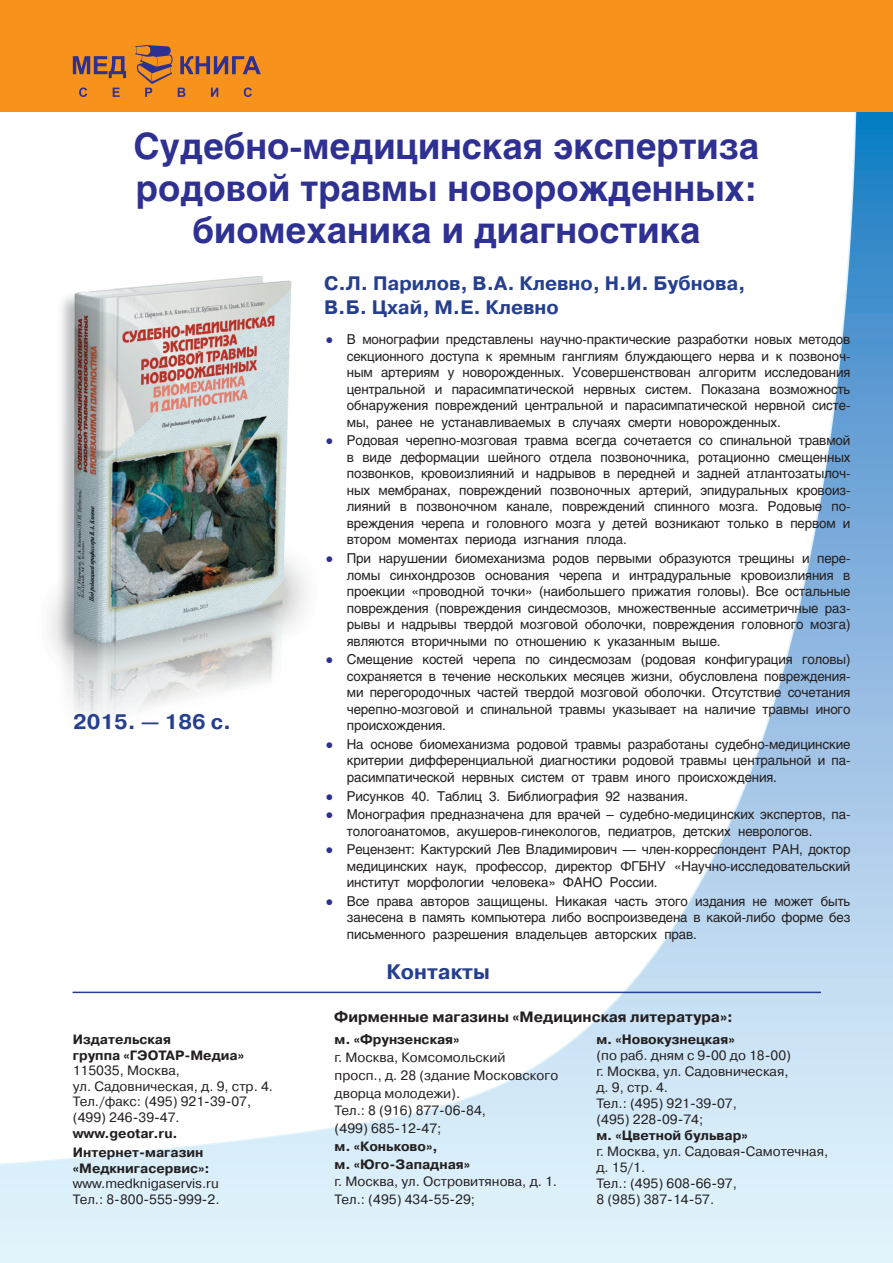
<style>
.page{position:relative;width:893px;height:1263px;background:#fff}
.page>*{position:absolute;margin:0;border:0;box-sizing:border-box;transform-origin:0 0}
.t1{font:700 36px/42px "Helios";color:#2e3092;text-align:center}
.t2{font:700 21px "Pragmatica C";color:#253f8e}
.t3{font:700 19.5px/23.4px "Pragmatica C";color:#253f8e}
.t4{font:700 15px "Pragmatica C";color:#231f20}
.t5{font:13.5px/16.5px "Helios";letter-spacing:-.01em;color:#231f20;text-align:justify}
.t6{font:13.5px/16px "Pragmatica C";color:#231f20}
.t7{font:700 13.5px/15.6px "Pragmatica C";color:#231f20}
.s1{font-family:"Arial";color:#2e3092}
</style>
<div class="page">
<img style="left:0;top:112px;width:893px;height:1151px">
<div style="left:0;top:0;width:893px;height:112px;background:#f7931d"></div>
<svg style="left:73px;top:45px;width:188px;height:52px"></svg>
<img style="left:31px;top:276px;width:266px;height:461px">
<img style="left:43px;top:265px;width:305px;height:50px">
<img style="left:297px;top:314px;width:51px;height:449px">
<img style="left:43px;top:736px;width:255px;height:27px">
<hr style="left:73px;top:992px;width:748px;height:1px;background:#253f8e">
<h1 class="t1" style="left:134px;top:128px;width:627px">Судебно-медицинская экспертиза родовой травмы новорожденных: биомеханика и диагностика</h1>
<h2 class="t2" style="left:73px;top:713px;width:160px">2015. — 186 с.</h2>
<p class="t7" style="left:73px;top:1033px;width:173px">Издательская<br>группа «ГЭОТАР-Медиа»</p>
<p class="t6" style="left:73px;top:1064px;width:202px;line-height:15.6px">115035, Москва,<br>ул. Садовническая, д. 9, стр. 4.<br>Тел./факс: (495) 921-39-07, (499) 246-39-47.</p>
<p class="t7" style="left:73px;top:1124px;width:132px;line-height:19.8px">www.geotar.ru.<br>Интернет-магазин</p>
<p class="t7" style="left:73px;top:1161px;width:138px">«Медкнигасервис»:</p>
<p class="t6" style="left:73px;top:1177px;width:148px;line-height:15.6px">www.medknigaservis.ru<br>Тел.: 8-800-555-999-2.</p>
<h3 class="t3" style="left:324px;top:273px;width:423px">С.Л. Парилов, В.А. Клевно, Н.И. Бубнова,<br>В.Б. Цхай, М.Е. Клевно</h3>
<p class="t5" style="left:347px;top:332px;width:505px;text-indent:-21px"><span class="s1">●</span> В монографии представлены научно-практические разработки новых методов секционного доступа к яремным ганглиям блуждающего нерва и к позвоноч&shy;ным артериям у новорожденных. Усовершенствован алгоритм исследования центральной и парасимпатической нервных систем. Показана возможность обнаружения повреждений центральной и парасимпатической нервной систе&shy;мы, ранее не устанавливаемых в случаях смерти новорожденных.</p>
<p class="t5" style="left:347px;top:434px;width:505px;text-indent:-21px"><span class="s1">●</span> Родовая черепно-мозговая травма всегда сочетается со спинальной травмой в виде деформации шейного отдела позвоночника, ротационно смещенных позвонков, кровоизлияний и надрывов в передней и задней атлантозатылоч&shy;ных мембранах, повреждений позвоночных артерий, эпидуральных кровоиз&shy;лияний в позвоночном канале, повреждений спинного мозга. Родовые по&shy;вреждения черепа и головного мозга у детей возникают только в первом и втором моментах периода изгнания плода.</p>
<p class="t5" style="left:347px;top:551px;width:505px;text-indent:-21px"><span class="s1">●</span> При нарушении биомеханизма родов первыми образуются трещины и пере&shy;ломы синхондрозов основания черепа и интрадуральные кровоизлияния в проекции «проводной точки» (наибольшего прижатия головы). Все остальные повреждения (повреждения синдесмозов, множественные ассиметричные раз&shy;рывы и надрывы твердой мозговой оболочки, повреждения головного мозга) являются вторичными по отношению к указанным выше.</p>
<p class="t5" style="left:347px;top:652px;width:505px;text-indent:-21px"><span class="s1">●</span> Смещение костей черепа по синдесмозам (родовая конфигурация головы) сохраняется в течение нескольких месяцев жизни, обусловлена повреждения&shy;ми перегородочных частей твердой мозговой оболочки. Отсутствие сочетания черепно-мозговой и спинальной травмы указывает на наличие травмы иного происхождения.</p>
<p class="t5" style="left:347px;top:737px;width:505px;text-indent:-21px"><span class="s1">●</span> На основе биомеханизма родовой травмы разработаны судебно-медицинские критерии дифференциальной диагностики родовой травмы центральной и па&shy;расимпатической нервных систем от травм иного происхождения.</p>
<p class="t5" style="left:326px;top:789px;width:364px"><span class="s1">●</span> Рисунков 40. Таблиц 3. Библиография 92 названия.</p>
<p class="t5" style="left:347px;top:807px;width:505px;text-indent:-21px"><span class="s1">●</span> Монография предназначена для врачей – судебно-медицинских экспертов, па&shy;тологоанатомов, акушеров-гинекологов, педиатров, детских неврологов.</p>
<p class="t5" style="left:347px;top:842px;width:505px;text-indent:-21px"><span class="s1">●</span> Рецензент: Кактурский Лев Владимирович — член-корреспондент РАН, доктор медицинских наук, профессор, директор ФГБНУ «Научно-исследовательский институт морфологии человека» ФАНО России.</p>
<p class="t5" style="left:347px;top:894px;width:505px;text-indent:-21px"><span class="s1">●</span> Все права авторов защищены. Никакая часть этого издания не может быть занесена в память компьютера либо воспроизведена в какой-либо форме без письменного разрешения владельцев авторских прав.</p>
<h2 class="t2" style="left:387px;top:963px;width:105px">Контакты</h2>
<p class="t4" style="left:334px;top:1011px;width:400px">Фирменные магазины «Медицинская литература»:</p>
<p class="t7" style="left:335px;top:1033px;width:126px">м. «Фрунзенская»</p>
<p class="t6" style="left:335px;top:1049px;width:225px;line-height:17.9px">г. Москва, Комсомольский<br>просп., д. 28 (здание Московского дворца молодежи).<br>Тел.: 8 (916) 877-06-84,<br>(499) 685-12-47;</p>
<p class="t7" style="left:335px;top:1138px;width:137px;line-height:17.9px">м. «Коньково»,<br>м. «Юго-Западная»</p>
<p class="t6" style="left:335px;top:1174px;width:224px;line-height:17.9px">г. Москва, ул. Островитянова, д. 1.<br>Тел.: (495) 434-55-29;</p>
<p class="t7" style="left:596px;top:1033px;width:140px">м. «Новокузнецкая»</p>
<p class="t6" style="left:596px;top:1048px;width:196px">(по раб. дням с 9-00 до 18-00) г. Москва, ул. Садовническая, д. 9, стр. 4.<br>Тел.: (495) 921-39-07,<br>(495) 228-09-74;</p>
<p class="t7" style="left:596px;top:1129px;width:153px">м. «Цветной бульвар»</p>
<p class="t6" style="left:596px;top:1144px;width:233px">г. Москва, ул. Садовая-Самотечная, д. 15/1.<br>Тел.: (495) 608-66-97,<br>8 (985) 387-14-57.</p>
</div>
